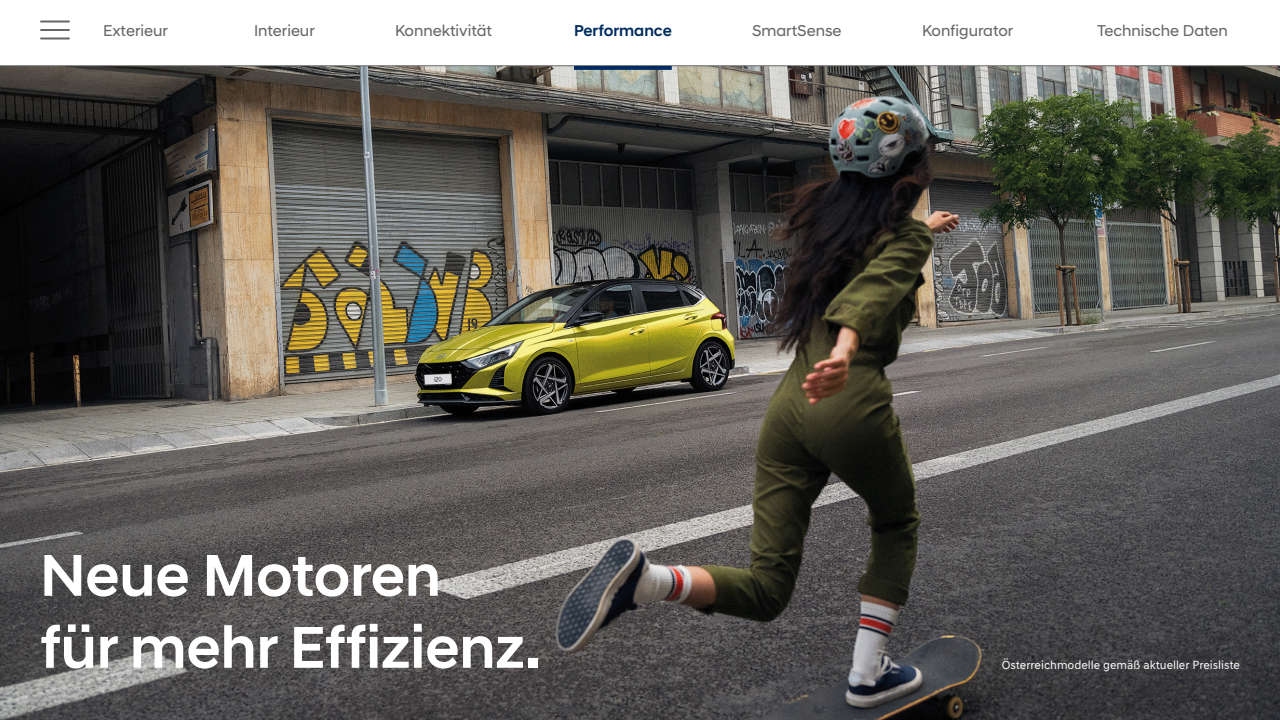
<style>
.page{position:relative;width:1280px;height:720px;background:#fff}
.page>*{position:absolute;margin:0;border:0;box-sizing:border-box;transform-origin:0 0}
.t1{font:500 60px/72px "Hyundai Sans Head";color:#fff}
.t2{font:16px "Hyundai Sans Head";color:#676767}
.t3{font:500 16px "Hyundai Sans Head";color:#002c5f}
.t4{font:12px "Hyundai Sans Text";color:#fff}
</style>
<div class="page">
<img style="left:0;top:67px;width:1280px;height:653px">
<hr style="left:0;top:66px;width:1280px;height:1px;background:#676767">
<hr style="left:41px;top:20px;width:28px;height:2px;background:#676767">
<hr style="left:41px;top:38px;width:28px;height:2px;background:#676767">
<hr style="left:41px;top:29px;width:28px;height:2px;background:#676767">
<svg style="left:574px;top:66px;width:98px;height:4px"></svg>
<p class="t2" style="left:103px;top:21px;width:66px">Exterieur</p>
<p class="t2" style="left:254px;top:21px;width:62px">Interieur</p>
<p class="t2" style="left:395px;top:21px;width:99px">Konnektivität</p>
<p class="t3" style="left:574px;top:21px;width:99px">Performance</p>
<p class="t2" style="left:752px;top:21px;width:91px">SmartSense</p>
<p class="t2" style="left:922px;top:21px;width:93px">Konfigurator</p>
<p class="t2" style="left:1097px;top:21px;width:132px">Technische Daten</p>
<h1 class="t1" style="left:40px;top:539px;width:502px">Neue Motoren<br>für mehr Effizienz.</h1>
<p class="t4" style="left:1002px;top:658px;width:240px">Österreichmodelle gemäß aktueller Preisliste</p>
</div>
